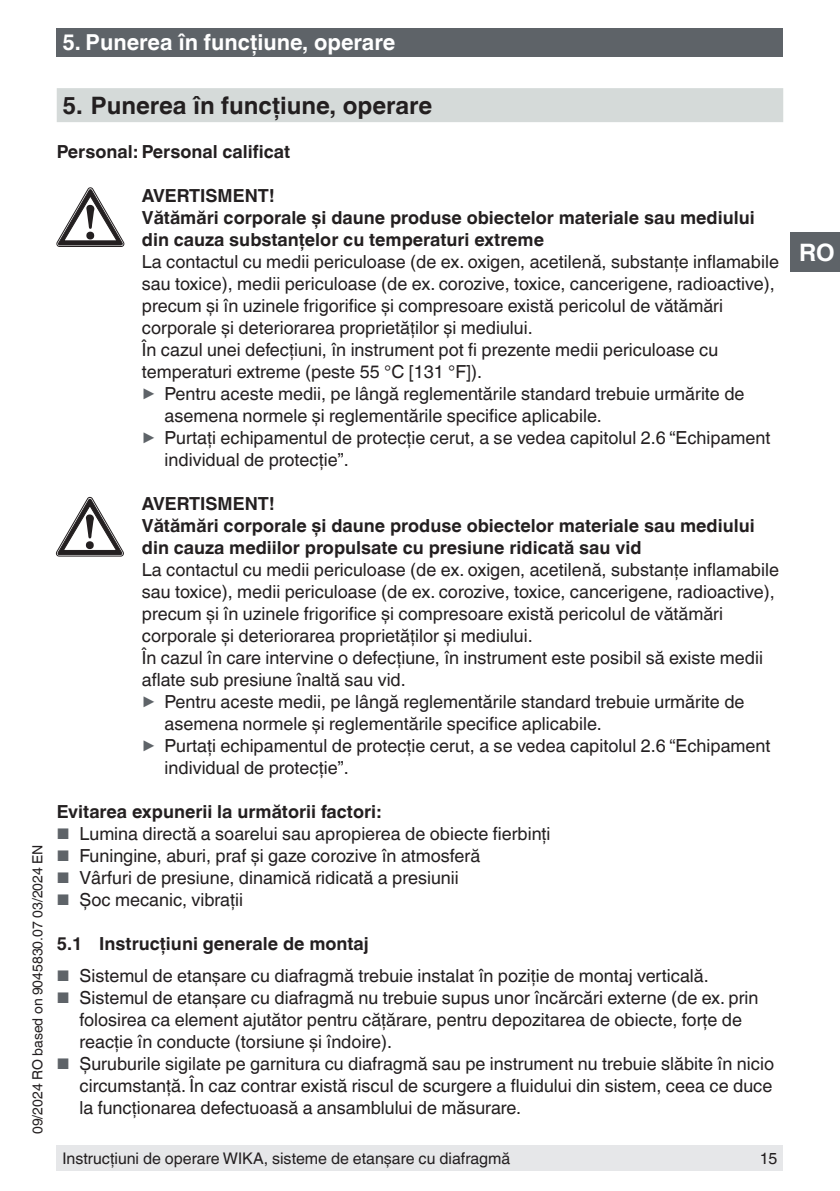
<style>
.page{position:relative;width:840px;height:1191px;background:#fff}
.page>*{position:absolute;margin:0;border:0;box-sizing:border-box;transform-origin:0 0}
.t1{font:700 24px "Helvetica World";color:#231f20}
.t2{font:700 24px "Helvetica World";color:#fff}
.t3{font:700 22px "Helvetica World";color:#fff}
.t4{font:18px/22px "Helvetica World";color:#231f20}
.t5{font:700 18px/22px "Helvetica World";color:#231f20}
.t6{font:16px "Helvetica World";color:#231f20}
.t7{font:14px "Helvetica World";color:#231f20}
.s1{font-size:17.8px;color:#5e6368}
.s2{font-size:15.4px;color:#5e6368}
</style>
<div class="page">
<div style="left:56px;top:1145px;width:726px;height:26px;background:#e6e7e9"></div>
<div style="left:57px;top:28px;width:725px;height:29px;background:#5e6368"></div>
<div style="left:790px;top:232px;width:49px;height:40px;background:#5e6368"></div>
<div style="left:57px;top:88px;width:725px;height:34px;background:#d5dad9"></div>
<svg style="left:57px;top:188px;width:67px;height:59px"></svg>
<svg style="left:56px;top:497px;width:67px;height:59px"></svg>
<p class="t7" style="left:30px;top:1134px;width:291px;rotate:-90deg">09/2024 RO based on 9045830.07 03/2024 EN</p>
<p class="t3" style="left:62px;top:30px;width:334px">5. Punerea în funcţiune, operare</p>
<h1 class="t1" style="left:62px;top:91px;width:371px">5. Punerea în funcţiune, operare</h1>
<p class="t5" style="left:57px;top:140px;width:235px">Personal: Personal calificat</p>
<p class="t5" style="left:142px;top:184px;width:614px">AVERTISMENT!<br>Vătămări corporale şi daune produse obiectelor materiale sau mediului din cauza substanţelor cu temperaturi extreme</p>
<p class="t4" style="left:142px;top:250px;width:638px">La contactul cu medii periculoase (de ex. oxigen, acetilenă, substanţe inflamabile</p>
<p class="t4" style="left:142px;top:272px;width:634px">sau toxice), medii periculoase (de ex. corozive, toxice, cancerigene, radioactive),</p>
<p class="t4" style="left:142px;top:294px;width:582px">precum şi în uzinele frigorifice şi compresoare există pericolul de vătămări</p>
<p class="t4" style="left:142px;top:316px;width:392px">corporale şi deteriorarea proprietăţilor şi mediului.</p>
<p class="t4" style="left:142px;top:338px;width:577px">În cazul unei defecţiuni, în instrument pot fi prezente medii periculoase cu</p>
<p class="t4" style="left:142px;top:360px;width:341px">temperaturi extreme (peste 55 °C [131 °F]).</p>
<p class="t4" style="left:142px;top:382px;width:604px"><span class="s1">▶</span> Pentru aceste medii, pe lângă reglementările standard trebuie urmărite de</p>
<p class="t4" style="left:164px;top:404px;width:438px">asemena normele şi reglementările specifice aplicabile.</p>
<p class="t4" style="left:142px;top:426px;width:629px"><span class="s1">▶</span> Purtaţi echipamentul de protecţie cerut, a se vedea capitolul 2.6 “Echipament</p>
<p class="t4" style="left:164px;top:448px;width:186px">individual de protecţie”.</p>
<p class="t5" style="left:142px;top:492px;width:614px">AVERTISMENT!<br>Vătămări corporale şi daune produse obiectelor materiale sau mediului din cauza mediilor propulsate cu presiune ridicată sau vid</p>
<p class="t4" style="left:142px;top:558px;width:638px">La contactul cu medii periculoase (de ex. oxigen, acetilenă, substanţe inflamabile</p>
<p class="t4" style="left:142px;top:580px;width:634px">sau toxice), medii periculoase (de ex. corozive, toxice, cancerigene, radioactive),</p>
<p class="t4" style="left:142px;top:602px;width:582px">precum şi în uzinele frigorifice şi compresoare există pericolul de vătămări</p>
<p class="t4" style="left:142px;top:624px;width:392px">corporale şi deteriorarea proprietăţilor şi mediului.</p>
<p class="t4" style="left:142px;top:646px;width:622px">În cazul în care intervine o defecţiune, în instrument este posibil să existe medii</p>
<p class="t4" style="left:142px;top:668px;width:265px">aflate sub presiune înaltă sau vid.</p>
<p class="t4" style="left:142px;top:690px;width:604px"><span class="s1">▶</span> Pentru aceste medii, pe lângă reglementările standard trebuie urmărite de</p>
<p class="t4" style="left:164px;top:712px;width:438px">asemena normele şi reglementările specifice aplicabile.</p>
<p class="t4" style="left:142px;top:734px;width:629px"><span class="s1">▶</span> Purtaţi echipamentul de protecţie cerut, a se vedea capitolul 2.6 “Echipament</p>
<p class="t4" style="left:164px;top:756px;width:186px">individual de protecţie”.</p>
<p class="t5" style="left:57px;top:800px;width:326px">Evitarea expunerii la următorii factori:</p>
<p class="t4" style="left:57px;top:822px;width:495px"><span class="s2">■</span> Lumina directă a soarelui sau apropierea de obiecte fierbinţi</p>
<p class="t4" style="left:57px;top:844px;width:425px"><span class="s2">■</span> Funingine, aburi, praf şi gaze corozive în atmosferă</p>
<p class="t4" style="left:57px;top:866px;width:403px"><span class="s2">■</span> Vârfuri de presiune, dinamică ridicată a presiunii</p>
<p class="t4" style="left:57px;top:888px;width:188px"><span class="s2">■</span> Șoc mecanic, vibraţii</p>
<p class="t5" style="left:57px;top:932px;width:313px">5.1 Instrucţiuni generale de montaj</p>
<p class="t4" style="left:57px;top:964px;width:653px"><span class="s2">■</span> Sistemul de etanşare cu diafragmă trebuie instalat în poziţie de montaj verticală.</p>
<p class="t4" style="left:79px;top:986px;width:680px;text-indent:-23px"><span class="s2">■</span> Sistemul de etanşare cu diafragmă nu trebuie supus unor încărcări externe (de ex. prin folosirea ca element ajutător pentru căţărare, pentru depozitarea de obiecte, forţe de reacţie în conducte (torsiune şi îndoire).</p>
<p class="t4" style="left:79px;top:1052px;width:695px;text-align:justify;text-indent:-23px"><span class="s2">■</span> Șuruburile sigilate pe garnitura cu diafragmă sau pe instrument nu trebuie slăbite în nicio circumstanţă. În caz contrar există riscul de scurgere a fluidului din sistem, ceea ce duce la funcţionarea defectuoasă a ansamblului de măsurare.</p>
<p class="t6" style="left:62px;top:1149px;width:449px">Instrucţiuni de operare WIKA, sisteme de etanşare cu diafragmă</p>
<p class="t6" style="left:759px;top:1149px;width:19px">15</p>
<h1 class="t2" style="left:798px;top:239px;width:37px">RO</h1>
</div>
